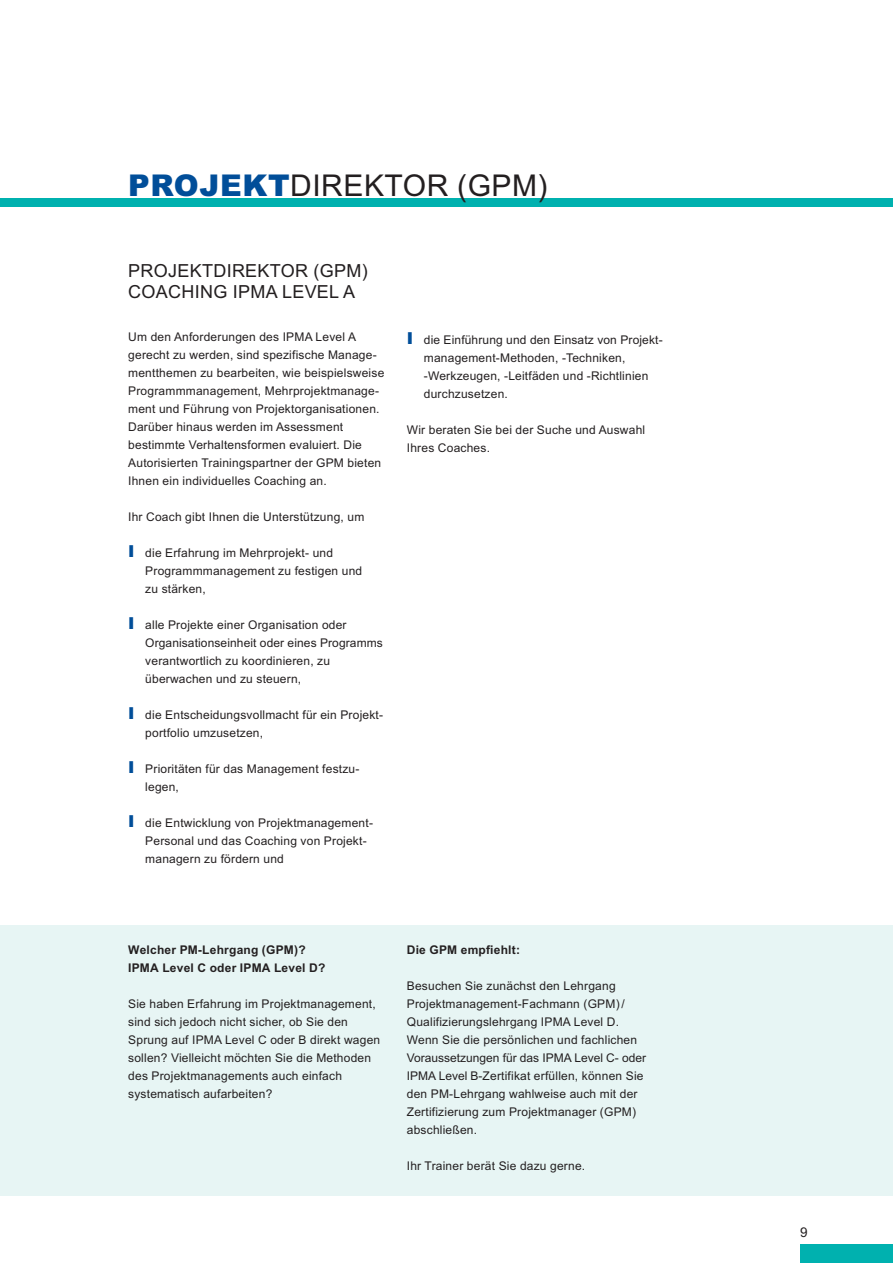
<style>
.page{position:relative;width:893px;height:1263px;background:#fff}
.page>*{position:absolute;margin:0;border:0;box-sizing:border-box;transform-origin:0 0}
.t1{font:30px "Arial";letter-spacing:.015em;color:#231f20}
.t2{font:18px/21px "Arial";letter-spacing:.015em;color:#231f20}
.t3{font:13.5px "Arial";color:#231f20}
.t4{font:12px/18px "Arial";letter-spacing:.015em;color:#231f20}
.t5{font:700 12px/18px "Arial";letter-spacing:.015em;color:#231f20}
.s1{font-weight:900;color:#014e99}
.s2{font-weight:900;font-size:16.5px;color:#014e99}
</style>
<div class="page">
<div style="left:1px;top:198px;width:892px;height:9px;background:#00b1af"></div>
<div style="left:800px;top:1244px;width:93px;height:19px;background:#00b1af"></div>
<div style="left:0;top:925px;width:893px;height:271px;background:#e7f5f4"></div>
<h1 class="t1" style="left:128px;top:174px;width:421px"><span class="s1">PROJEKT</span>DIREKTOR (GPM)</h1>
<h2 class="t2" style="left:128px;top:262px;width:241px">PROJEKTDIREKTOR (GPM)<br>COACHING IPMA LEVEL A</h2>
<p class="t4" style="left:128px;top:329px;width:258px">Um den Anforderungen des IPMA Level A gerecht zu werden, sind spezifische Manage&shy;mentthemen zu bearbeiten, wie beispielsweise Programmmanagement, Mehrprojektmanage&shy;ment und Führung von Projektorganisationen.<br>Darüber hinaus werden im Assessment bestimmte Verhaltensformen evaluiert. Die Autorisierten Trainingspartner der GPM bieten Ihnen ein individuelles Coaching an.</p>
<p class="t4" style="left:128px;top:509px;width:237px">Ihr Coach gibt Ihnen die Unterstützung, um</p>
<p class="t4" style="left:145px;top:545px;width:218px;text-indent:-17px"><span class="s2">I</span> die Erfahrung im Mehrprojekt- und<br>Programmmanagement zu festigen und zu stärken,</p>
<p class="t4" style="left:145px;top:617px;width:239px;text-indent:-17px"><span class="s2">I</span> alle Projekte einer Organisation oder Organisationseinheit oder eines Programms verantwortlich zu koordinieren, zu überwachen und zu steuern,</p>
<p class="t4" style="left:145px;top:707px;width:239px;text-indent:-17px"><span class="s2">I</span> die Entscheidungsvollmacht für ein Projekt&shy;portfolio umzusetzen,</p>
<p class="t4" style="left:145px;top:761px;width:216px;text-indent:-17px"><span class="s2">I</span> Prioritäten für das Management festzu&shy;legen,</p>
<p class="t4" style="left:145px;top:815px;width:229px;text-indent:-17px"><span class="s2">I</span> die Entwicklung von Projektmanagement-<br>Personal und das Coaching von Projekt&shy;managern zu fördern und</p>
<p class="t4" style="left:424px;top:332px;width:240px;text-indent:-17px"><span class="s2">I</span> die Einführung und den Einsatz von Projekt&shy;management-Methoden, -Techniken, -Werkzeugen, -Leitfäden und -Richtlinien durchzusetzen.</p>
<p class="t4" style="left:407px;top:422px;width:240px">Wir beraten Sie bei der Suche und Auswahl<br>Ihres Coaches.</p>
<p class="t5" style="left:128px;top:941px;width:199px">Welcher PM-Lehrgang (GPM)?<br>IPMA Level C oder IPMA Level D?</p>
<p class="t4" style="left:128px;top:995px;width:253px">Sie haben Erfahrung im Projektmanagement, sind sich jedoch nicht sicher, ob Sie den Sprung auf IPMA Level C oder B direkt wagen sollen? Vielleicht möchten Sie die Methoden des Projektmanagements auch einfach systematisch aufarbeiten?</p>
<p class="t5" style="left:407px;top:941px;width:115px">Die GPM empfiehlt:</p>
<p class="t4" style="left:407px;top:977px;width:241px">Besuchen Sie zunächst den Lehrgang Projektmanagement-Fachmann (GPM)/ Qualifizierungslehrgang IPMA Level D.<br>Wenn Sie die persönlichen und fachlichen Voraussetzungen für das IPMA Level C- oder IPMA Level B-Zertifikat erfüllen, können Sie den PM-Lehrgang wahlweise auch mit der Zertifizierung zum Projektmanager (GPM) abschließen.</p>
<p class="t4" style="left:407px;top:1157px;width:180px">Ihr Trainer berät Sie dazu gerne.</p>
<p class="t3" style="left:800px;top:1228px;width:9px">9</p>
</div>
